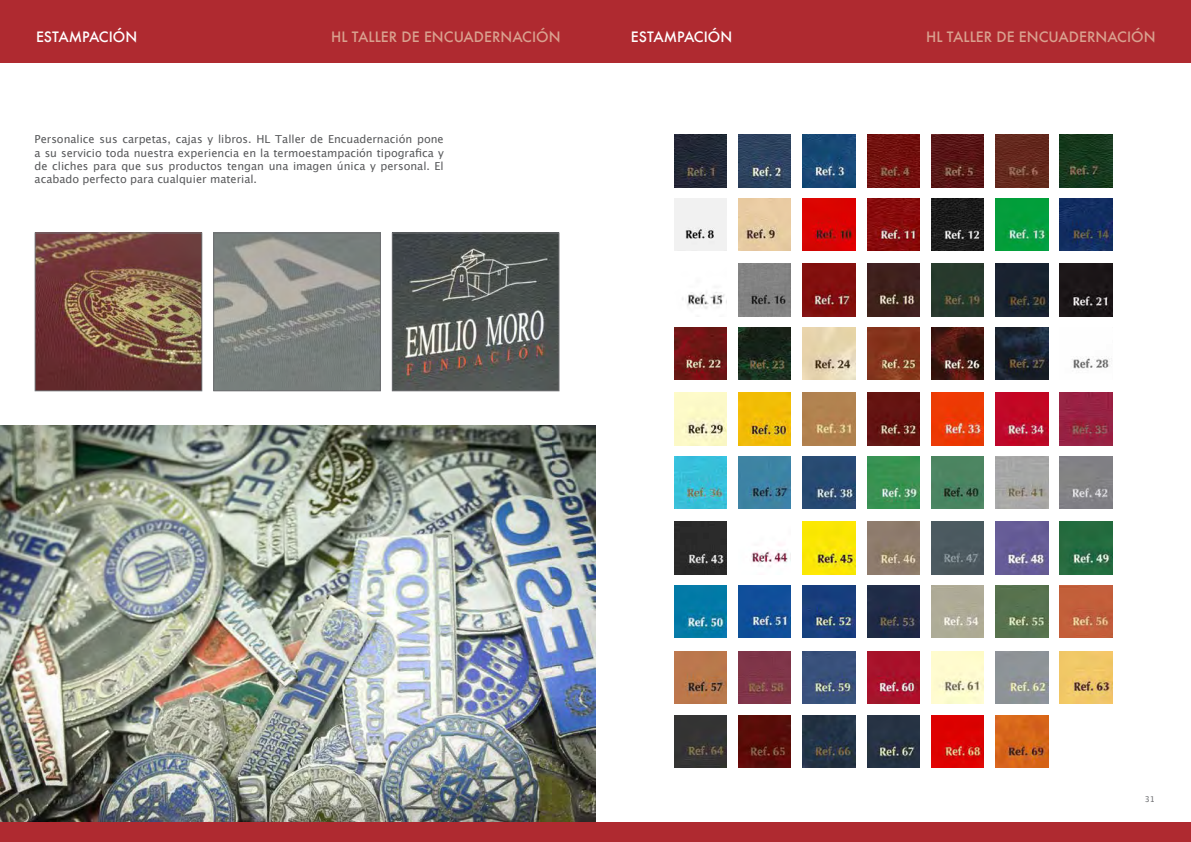
<style>
.page{position:relative;width:1191px;height:842px;background:#fff}
.page>*{position:absolute;margin:0;border:0;box-sizing:border-box;transform-origin:0 0}
.t1{font:500 14px "Futura";color:#d9a18f}
.t2{font:500 14px "Futura";color:#fff}
.t3{font:11px/13.2px "Lucida Grande";color:#58595b;text-align:justify}
.t4{font:8px "Lucida Grande";color:#6d6e71}
</style>
<div class="page">
<img style="left:0;top:425px;width:595px;height:397px">
<img style="left:37px;top:234px;width:163px;height:155px">
<div style="left:35px;top:232px;width:167px;height:159px;border:1px solid #6d6e71"></div>
<img style="left:215px;top:234px;width:164px;height:155px">
<div style="left:213px;top:232px;width:168px;height:159px;border:1px solid #6d6e71"></div>
<img style="left:394px;top:234px;width:163px;height:155px">
<div style="left:392px;top:232px;width:167px;height:159px;border:1px solid #6d6e71"></div>
<div style="left:0;top:822px;width:595px;height:20px;background:#af2a30"></div>
<div style="left:0;top:0;width:595px;height:62px;background:#af2a30"></div>
<img style="left:674px;top:135px;width:52px;height:52px">
<img style="left:738px;top:135px;width:53px;height:52px">
<img style="left:802px;top:135px;width:53px;height:52px">
<img style="left:867px;top:135px;width:52px;height:52px">
<img style="left:931px;top:135px;width:52px;height:52px">
<img style="left:995px;top:135px;width:53px;height:52px">
<img style="left:1060px;top:135px;width:52px;height:52px">
<img style="left:674px;top:393px;width:52px;height:52px">
<img style="left:738px;top:393px;width:53px;height:52px">
<img style="left:802px;top:393px;width:53px;height:52px">
<img style="left:867px;top:393px;width:52px;height:52px">
<img style="left:931px;top:393px;width:52px;height:52px">
<img style="left:995px;top:393px;width:53px;height:52px">
<img style="left:1060px;top:393px;width:52px;height:52px">
<img style="left:682px;top:292px;width:43px;height:17px">
<img style="left:738px;top:264px;width:53px;height:52px">
<img style="left:802px;top:264px;width:53px;height:52px">
<img style="left:867px;top:264px;width:52px;height:52px">
<img style="left:931px;top:264px;width:52px;height:52px">
<img style="left:995px;top:264px;width:53px;height:52px">
<img style="left:1060px;top:264px;width:52px;height:52px">
<img style="left:674px;top:522px;width:52px;height:52px">
<img style="left:751px;top:544px;width:40px;height:23px">
<img style="left:802px;top:522px;width:53px;height:52px">
<img style="left:867px;top:522px;width:52px;height:52px">
<img style="left:931px;top:522px;width:52px;height:52px">
<img style="left:995px;top:522px;width:53px;height:52px">
<img style="left:1060px;top:522px;width:52px;height:52px">
<img style="left:674px;top:651px;width:52px;height:53px">
<img style="left:738px;top:651px;width:53px;height:53px">
<img style="left:802px;top:651px;width:53px;height:53px">
<img style="left:867px;top:651px;width:52px;height:53px">
<img style="left:931px;top:651px;width:52px;height:53px">
<img style="left:995px;top:651px;width:53px;height:53px">
<img style="left:1060px;top:651px;width:52px;height:53px">
<img style="left:674px;top:198px;width:52px;height:53px">
<img style="left:738px;top:198px;width:53px;height:53px">
<img style="left:802px;top:198px;width:53px;height:53px">
<img style="left:867px;top:198px;width:52px;height:53px">
<img style="left:931px;top:198px;width:52px;height:53px">
<img style="left:995px;top:198px;width:53px;height:53px">
<img style="left:1060px;top:198px;width:52px;height:53px">
<img style="left:674px;top:456px;width:52px;height:53px">
<img style="left:738px;top:456px;width:53px;height:53px">
<img style="left:802px;top:456px;width:53px;height:53px">
<img style="left:867px;top:456px;width:52px;height:53px">
<img style="left:931px;top:456px;width:52px;height:53px">
<img style="left:995px;top:456px;width:53px;height:53px">
<img style="left:1060px;top:456px;width:52px;height:53px">
<img style="left:674px;top:327px;width:52px;height:53px">
<img style="left:738px;top:327px;width:53px;height:53px">
<img style="left:802px;top:327px;width:53px;height:53px">
<img style="left:867px;top:327px;width:52px;height:53px">
<img style="left:931px;top:327px;width:52px;height:53px">
<img style="left:995px;top:327px;width:53px;height:53px">
<img style="left:1072px;top:356px;width:40px;height:13px">
<img style="left:674px;top:586px;width:52px;height:52px">
<img style="left:738px;top:586px;width:53px;height:52px">
<img style="left:802px;top:586px;width:53px;height:52px">
<img style="left:867px;top:586px;width:52px;height:52px">
<img style="left:931px;top:586px;width:52px;height:52px">
<img style="left:995px;top:586px;width:53px;height:52px">
<img style="left:1060px;top:586px;width:52px;height:52px">
<img style="left:674px;top:715px;width:52px;height:53px">
<img style="left:738px;top:715px;width:53px;height:53px">
<img style="left:802px;top:715px;width:53px;height:53px">
<img style="left:867px;top:715px;width:52px;height:53px">
<img style="left:931px;top:715px;width:52px;height:53px">
<img style="left:995px;top:715px;width:53px;height:53px">
<div style="left:595px;top:822px;width:596px;height:20px;background:#af2a30"></div>
<div style="left:595px;top:0;width:596px;height:62px;background:#af2a30"></div>
<p class="t2" style="left:36px;top:27px;width:103px">ESTAMPACIÓN</p>
<p class="t1" style="left:331px;top:27px;width:231px">HL TALLER DE ENCUADERNACIÓN</p>
<p class="t2" style="left:38px;top:27px;width:103px">ESTAMPACIÓN</p>
<p class="t1" style="left:333px;top:27px;width:231px">HL TALLER DE ENCUADERNACIÓN</p>
<p class="t3" style="left:35px;top:133px;width:410px">Personalice sus carpetas, cajas y libros. HL Taller de Encuadernación pone a su servicio toda nuestra experiencia en la termoestampación tipografica y de cliches para que sus productos tengan una imagen única y personal. El acabado perfecto para cualquier material.</p>
<p class="t2" style="left:631px;top:27px;width:103px">ESTAMP CIÓN</p>
<p class="t2" style="left:634px;top:27px;width:85px">MATERIALES</p>
<p class="t1" style="left:926px;top:27px;width:231px">HL TALLER DE ENCUADERNACIÓN</p>
<p class="t1" style="left:929px;top:27px;width:231px">HL TALLER DE ENCUADERNACIÓN</p>
<p class="t4" style="left:1144px;top:794px;width:12px">31</p>
</div>
